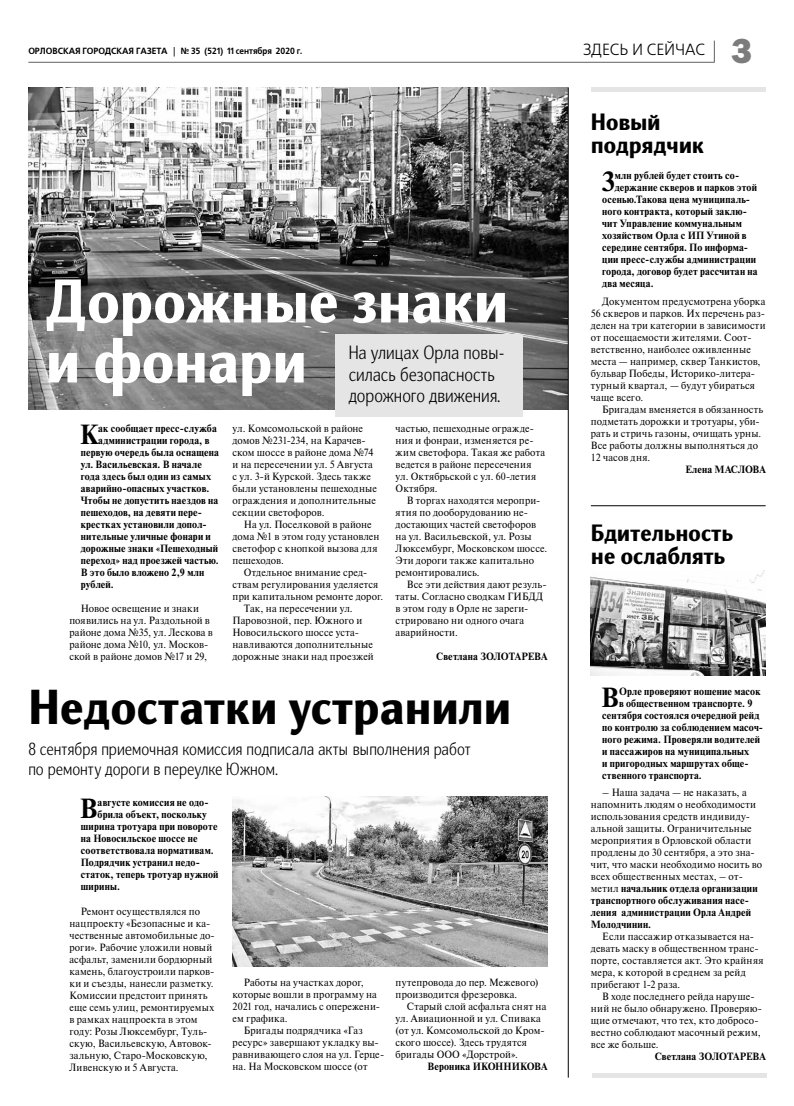
<style>
.page{position:relative;width:794px;height:1106px;background:#fff}
.page>*{position:absolute;margin:0;border:0;box-sizing:border-box;transform-origin:0 0}
.t1{font:900 60px/60px "Nat Grotesk";letter-spacing:-.01em;color:#fff}
.t2{font:900 47.8px "Nat Grotesk";letter-spacing:-.01em;color:#000}
.t3{font:700 27.6px "Newton C";color:#000;scale:.95 1}
.t4{font:900 23px/23px "Nat Grotesk";letter-spacing:-.01em;color:#000}
.t5{font:300 18.7px/21.1px "Nat Grotesk Nar";letter-spacing:.005em;color:#000}
.t6{font:300 17.1px/19.2px "Nat Grotesk Nar";letter-spacing:.005em;color:#000}
.t7{font:16.1px "Free Set C";color:#000;scale:.96 1}
.t8{font:10.5px/12px "Newton C";letter-spacing:.02em;color:#000;scale:.95 1}
.t9{font:700 10.5px "Newton C";letter-spacing:.02em;color:#000;scale:.95 1}
.t10{font:10.5px/12px "Newton C";color:#000;text-align:center;scale:.95 1}
.t11{font:700 9px "Free Set C";color:#000;scale:.96 1}
.s1{font-family:"Franklin Gothic Heavy C";font-size:35px;color:#7c7c7c}
.s2{font-weight:700}
</style>
<div class="page">
<hr style="left:28px;top:62px;width:686px;height:1px;background:#616161">
<svg style="left:714px;top:41px;width:1px;height:21px"></svg>
<img style="left:28px;top:87px;width:540px;height:322px">
<hr style="left:592px;top:1073px;width:175px;height:4px;background:#e5e5e5">
<div style="left:591px;top:87px;width:174px;height:5px;background:#e5e5e5"></div>
<hr style="left:568px;top:87px;width:1px;height:990px;background:#000">
<div style="left:335px;top:334px;width:188px;height:83px;background:#e5e5e5"></div>
<hr style="left:591px;top:505px;width:174px;height:1px;background:#000">
<img style="left:232px;top:796px;width:315px;height:170px">
<img style="left:591px;top:570px;width:174px;height:105px">
<p class="t11" style="left:28px;top:46px;width:287px">орловская городская газета | № 35 (521) 11 сентября 2020 г.</p>
<h3 class="t7" style="left:583px;top:41px;width:177px">здесь и сейчас <span class="s1">3</span></h3>
<h1 class="t1" style="left:45px;top:272px;width:464px">Дорожные знаки и фонари</h1>
<h3 class="t5" style="left:349px;top:342px;width:157px">На улицах Орла повы&shy;силась безопасность дорожного движения.</h3>
<h3 class="t3" style="left:80px;top:419px;width:21px">К</h3>
<p class="t9" style="left:98px;top:423px;width:126px">ак сообщает пресс-служба</p>
<p class="t9" style="left:98px;top:435px;width:119px">администрации города, в</p>
<p class="t9" style="left:81px;top:447px;width:147px">первую очередь была оснащена</p>
<p class="t9" style="left:81px;top:459px;width:129px">ул. Васильевская. В начале</p>
<p class="t9" style="left:81px;top:471px;width:139px">года здесь был один из самых</p>
<p class="t9" style="left:81px;top:483px;width:137px">аварийно-опасных участков.</p>
<p class="t9" style="left:81px;top:495px;width:146px">Чтобы не допустить наездов на</p>
<p class="t9" style="left:81px;top:507px;width:129px">пешеходов, на девяти пере-</p>
<p class="t9" style="left:81px;top:519px;width:134px">крестках установили допол-</p>
<p class="t9" style="left:81px;top:531px;width:138px">нительные уличные фонари и</p>
<p class="t9" style="left:81px;top:543px;width:146px">дорожные знаки «Пешеходный</p>
<p class="t9" style="left:81px;top:555px;width:147px">переход» над проезжей частью.</p>
<p class="t9" style="left:81px;top:567px;width:131px">В это было вложено 2,9 млн</p>
<p class="t9" style="left:81px;top:579px;width:36px">рублей.</p>
<p class="t10" style="left:69px;top:603px;width:152px">Новое освещение и знаки появились на ул. Раздольной в районе дома №35, ул. Лескова в районе дома №10, ул. Москов&shy;ской в районе домов №17 и 29,</p>
<p class="t8" style="left:232px;top:423px;width:154px">ул. Комсомольской в районе домов №231-234, на Карачев&shy;ском шоссе в районе дома №74 и на пересечении ул. 5 Августа с ул. 3-й Курской. Здесь также были установлены пешеходные ограждения и дополнительные секции светофоров.</p>
<p class="t8" style="left:232px;top:519px;width:156px;text-indent:11px">На ул. Поселковой в районе дома №1 в этом году установлен светофор с кнопкой вызова для пешеходов.</p>
<p class="t8" style="left:244px;top:567px;width:131px">Отдельное внимание сред-</p>
<p class="t8" style="left:232px;top:579px;width:155px">ствам регулирования уделяется</p>
<p class="t8" style="left:232px;top:591px;width:160px">при капитальном ремонте дорог.</p>
<p class="t8" style="left:244px;top:603px;width:116px">Так, на пересечении ул.</p>
<p class="t8" style="left:232px;top:615px;width:138px">Паровозной, пер. Южного и</p>
<p class="t8" style="left:232px;top:627px;width:135px">Новосильского шоссе уста-</p>
<p class="t8" style="left:232px;top:639px;width:149px">навливаются дополнительные</p>
<p class="t8" style="left:232px;top:651px;width:150px">дорожные знаки над проезжей</p>
<p class="t8" style="left:395px;top:423px;width:159px">частью, пешеходные огражде&shy;ния и фонраи, изменяется ре&shy;жим светофора. Такая же работа ведется в районе пересечения ул. Октябрьской с ул. 60-летия<br>Октября.</p>
<p class="t8" style="left:395px;top:495px;width:161px;text-indent:11px">В торгах находятся меропри&shy;ятия по дооборудованию не&shy;достающих частей светофоров на ул. Васильевской, ул. Розы<br>Люксембург, Московском шоссе.<br>Эти дороги также капитально ремонтировались.</p>
<p class="t8" style="left:395px;top:579px;width:160px;text-indent:11px">Все эти действия дают резуль&shy;таты. Согласно сводкам ГИБДД в этом году в Орле не зареги&shy;стрировано ни одного очага аварийности.</p>
<p class="t9" style="left:436px;top:651px;width:117px">Светлана Золотарева</p>
<h2 class="t2" style="left:28px;top:680px;width:484px">Недостатки устранили</h2>
<h3 class="t6" style="left:28px;top:740px;width:444px">8 сентября приемочная комиссия подписала акты выполнения работ по ремонту дороги в переулке Южном.</h3>
<h3 class="t3" style="left:80px;top:793px;width:20px">В</h3>
<p class="t9" style="left:98px;top:797px;width:118px">августе комиссия не одо-</p>
<p class="t9" style="left:98px;top:809px;width:116px">брила объект, поскольку</p>
<p class="t9" style="left:81px;top:821px;width:145px">ширина тротуара при повороте</p>
<p class="t9" style="left:81px;top:833px;width:124px">на Новосильское шоссе не</p>
<p class="t9" style="left:81px;top:845px;width:141px">соответствовала нормативам.</p>
<p class="t9" style="left:81px;top:857px;width:127px">Подрядчик устранил недо-</p>
<p class="t9" style="left:81px;top:869px;width:146px">статок, теперь тротуар нужной</p>
<p class="t9" style="left:81px;top:881px;width:43px">ширины.</p>
<p class="t8" style="left:69px;top:905px;width:154px;text-indent:11px">Ремонт осуществлялся по нацпроекту «Безопасные и ка&shy;чественные автомобильные до&shy;роги». Рабочие уложили новый асфальт, заменили бордюрный камень, благоустроили парков&shy;ки и съезды, нанесли разметку.<br>Комиссии предстоит принять еще семь улиц, ремонтируемых в рамках нацпроекта в этом году: Розы Люксембург, Туль&shy;скую, Васильевскую, Автовок&shy;зальную, Старо-Московскую,<br>Ливенскую и 5 Августа.</p>
<p class="t8" style="left:395px;top:976px;width:152px">путепровода до пер. Межевого) производится фрезеровка.</p>
<p class="t8" style="left:395px;top:1000px;width:160px;text-indent:11px">Старый слой асфальта снят на ул. Авиационной и ул. Спивака (от ул. Комсомольской до Кром&shy;ского шоссе). Здесь трудятся бригады ООО «Дорстрой».</p>
<p class="t9" style="left:427px;top:1060px;width:66px">Вероника Иконников</p>
<p class="t9" style="left:541px;top:1060px;width:7px">а</p>
<p class="t8" style="left:244px;top:976px;width:128px">Работы на участках дорог,</p>
<p class="t8" style="left:232px;top:988px;width:154px">которые вошли в программу на</p>
<p class="t8" style="left:232px;top:1000px;width:157px">2021 год, начались с опережени-</p>
<p class="t8" style="left:232px;top:1012px;width:59px">ем графика.</p>
<p class="t8" style="left:244px;top:1024px;width:126px">Бригады подрядчика «Газ</p>
<p class="t8" style="left:232px;top:1036px;width:155px">ресурс» завершают укладку вы-</p>
<p class="t8" style="left:232px;top:1048px;width:161px">равнивающего слоя на ул. Герце-</p>
<p class="t8" style="left:232px;top:1060px;width:144px">на. На Московском шоссе (от</p>
<h3 class="t4" style="left:591px;top:111px;width:115px">Новый подрядчик</h3>
<h3 class="t3" style="left:601px;top:166px;width:16px">3</h3>
<p class="t9" style="left:615px;top:170px;width:132px">млн рублей будет стоить со-</p>
<p class="t9" style="left:615px;top:182px;width:151px">держание скверов и парков этой</p>
<p class="t9" style="left:602px;top:194px;width:157px">осенью.Такова цена муниципаль-</p>
<p class="t9" style="left:602px;top:206px;width:154px">ного контракта, который заклю-</p>
<p class="t9" style="left:602px;top:218px;width:148px">чит Управление коммунальным</p>
<p class="t9" style="left:602px;top:230px;width:153px">хозяйством Орла с ИП Утиной в</p>
<p class="t9" style="left:602px;top:242px;width:155px">середине сентября. По информа-</p>
<p class="t9" style="left:602px;top:254px;width:163px">ции пресс-службы администрации</p>
<p class="t9" style="left:602px;top:266px;width:165px">города, договор будет рассчитан на</p>
<p class="t9" style="left:602px;top:278px;width:56px">два месяца.</p>
<p class="t8" style="left:591px;top:295px;width:185px;text-indent:11px">Документом предусмотрена уборка<br>56 скверов и парков. Их перечень раз&shy;делен на три категории в зависимости от посещаемости жителями. Соот&shy;ветственно, наиболее оживленные места — например, сквер Танкистов, бульвар Победы, Историко-литера&shy;турный квартал, — будут убираться чаще всего.</p>
<p class="t8" style="left:591px;top:403px;width:183px;text-indent:11px">Бригадам вменяется в обязанность подметать дорожки и тротуары, уби&shy;рать и стричь газоны, очищать урны.<br>Все работы должны выполняться до<br>12 часов дня.</p>
<p class="t9" style="left:685px;top:463px;width:85px">Елена Маслова</p>
<h3 class="t4" style="left:591px;top:522px;width:144px">Бдительность не ослаблять</h3>
<h3 class="t3" style="left:601px;top:681px;width:20px">В</h3>
<p class="t9" style="left:619px;top:685px;width:150px">Орле проверяют ношение масок</p>
<p class="t9" style="left:619px;top:697px;width:142px">в общественном транспорте. 9</p>
<p class="t9" style="left:602px;top:709px;width:167px">сентября состоялся очередной рейд</p>
<p class="t9" style="left:602px;top:721px;width:171px">по контролю за соблюдением масоч-</p>
<p class="t9" style="left:602px;top:733px;width:168px">ного режима. Проверяли водителей</p>
<p class="t9" style="left:602px;top:745px;width:156px">и пассажиров на муниципальных</p>
<p class="t9" style="left:602px;top:757px;width:156px">и пригородных маршрутах обще-</p>
<p class="t9" style="left:602px;top:769px;width:106px">ственного транспорта.</p>
<p class="t8" style="left:591px;top:786px;width:182px;text-indent:11px">– Наша задача — не наказать, а напомнить людям о необходимости использования средств индивиду&shy;альной защиты. Ограничительные мероприятия в Орловской области продлены до 30 сентября, а это зна&shy;чит, что маски необходимо носить во всех общественных местах, – от&shy;метил <span class="s2">начальник отдела организации транспортного обслуживания насе&shy;ления администрации Орла Андрей<br>Молодчинин.</span></p>
<p class="t8" style="left:591px;top:930px;width:183px;text-indent:11px">Если пассажир отказывается на&shy;девать маску в общественном транс&shy;порте, составляется акт. Это крайняя мера, к которой в среднем за рейд прибегают 1-2 раза.</p>
<p class="t8" style="left:591px;top:990px;width:182px;text-indent:11px">В ходе последнего рейда наруше&shy;ний не было обнаружено. Проверяю&shy;щие отмечают, что тех, кто добросо&shy;вестно соблюдают масочный режим, все же больше.</p>
<p class="t9" style="left:654px;top:1051px;width:117px">Светлана Золотарева</p>
</div>
